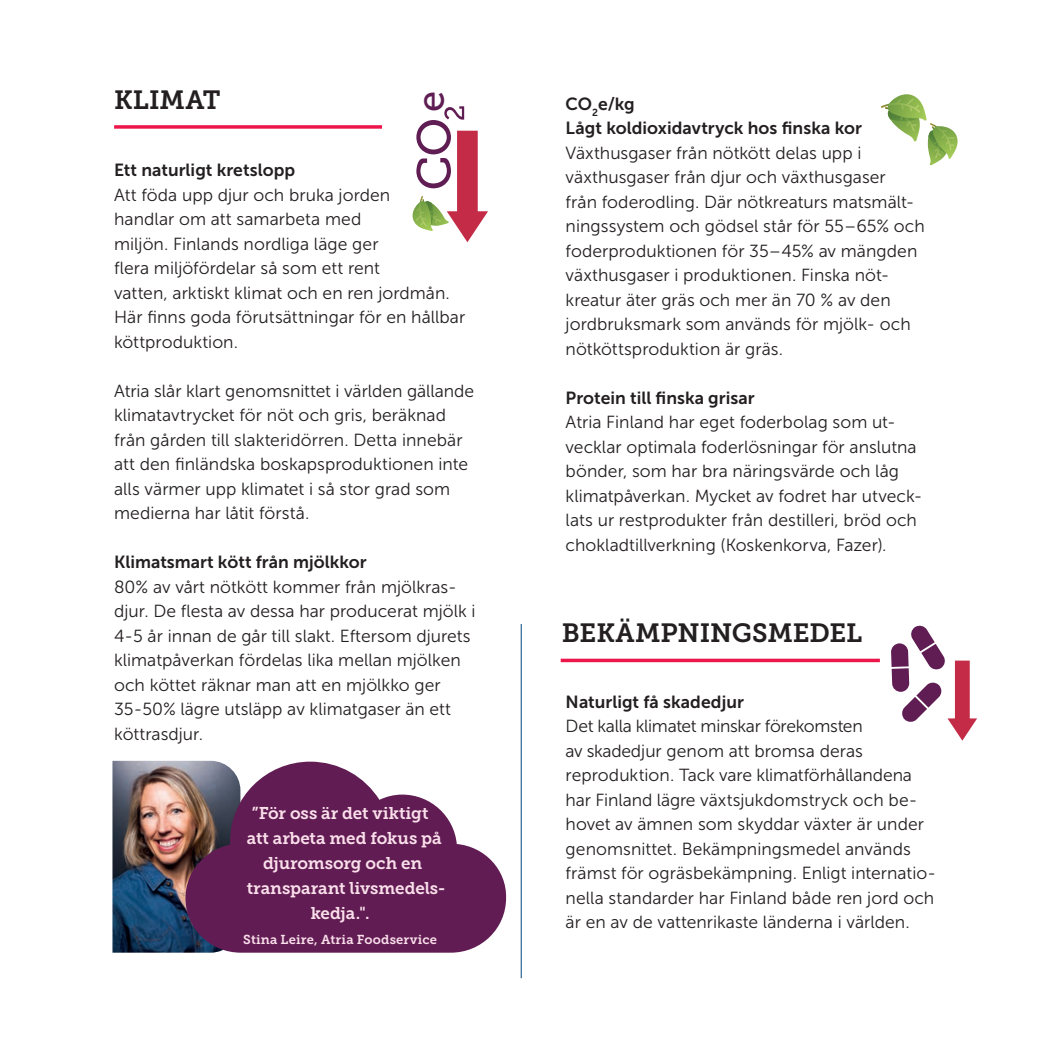
<style>
.page{position:relative;width:1042px;height:1042px;background:#fff}
.page>*{position:absolute;margin:0;border:0;box-sizing:border-box;transform-origin:0 0}
.t1{font:37.98px "Museo Sans 500";color:#5f1e53}
.t2{font:26.25px "Museo Slab 700";letter-spacing:-.005em;color:#231f20}
.t3{font:17.5px/24.5px "Museo Sans 300";color:#231f20}
.t4{font:17.5px/24.5px "Museo Sans 700";color:#231f20}
.t5{font:16.97px "Museo Slab 700";letter-spacing:-.005em;color:#fbdfeb}
.t6{font:12.95px "Museo Slab 700";letter-spacing:.015em;color:#fbdfeb}
</style>
<div class="page">
<hr style="left:521px;top:624px;width:1px;height:354px;background:#00497b">
<svg style="left:114px;top:125px;width:268px;height:4px"></svg>
<hr style="left:561px;top:659px;width:319px;height:3px;background:#ed164b">
<svg style="left:881px;top:94px;width:76px;height:71px"></svg>
<svg style="left:412px;top:106px;width:76px;height:136px"></svg>
<svg style="left:891px;top:625px;width:86px;height:115px"></svg>
<img style="left:112px;top:761px;width:73px;height:191px">
<svg style="left:185px;top:761px;width:322px;height:191px;fill:#611d53"></svg>
<h2 class="t2" style="left:114px;top:85px;width:108px">KLIMAT</h2>
<h1 class="t1" style="left:410px;top:112px;width:23px;rotate:-90deg">e</h1>
<p class="t4" style="left:566px;top:92px;width:298px">CO<sub>2</sub>e/kg<br>Lågt koldioxidavtryck hos finska kor</p>
<p class="t3" style="left:566px;top:141px;width:361px">Växthusgaser från nötkött delas upp i växthusgaser från djur och växthusgaser<br>från foderodling. Där nötkreaturs matsmält&shy;ningssystem och gödsel står för 55–65% och foderproduktionen för 35–45% av mängden växthusgaser i produktionen. Finska nöt&shy;kreatur äter gräs och mer än 70 % av den jordbruksmark som används för mjölk- och nötköttsproduktion är gräs.</p>
<p class="t4" style="left:566px;top:386px;width:190px">Protein till finska grisar</p>
<p class="t3" style="left:566px;top:410px;width:358px">Atria Finland har eget foderbolag som ut&shy;vecklar optimala foderlösningar för anslutna bönder, som har bra näringsvärde och låg klimatpåverkan. Mycket av fodret har utveck&shy;lats ur restprodukter från destilleri, bröd och chokladtillverkning (Koskenkorva, Fazer).</p>
<p class="t4" style="left:114px;top:158px;width:183px">Ett naturligt kretslopp</p>
<p class="t3" style="left:114px;top:182px;width:353px">Att föda upp djur och bruka jorden<br>handlar om att samarbeta med<br>miljön. Finlands nordliga läge ger<br>flera miljöfördelar så som ett rent<br>vatten, arktiskt klimat och en ren jordmån.<br>Här finns goda förutsättningar för en hållbar köttproduktion.</p>
<p class="t3" style="left:114px;top:378px;width:362px">Atria slår klart genomsnittet i världen gällande klimatavtrycket för nöt och gris, beräknad från gården till slakteridörren. Detta innebär att den finländska boskapsproduktionen inte alls värmer upp klimatet i så stor grad som medierna har låtit förstå.</p>
<p class="t4" style="left:114px;top:550px;width:254px">Klimatsmart kött från mjölkkor</p>
<p class="t3" style="left:114px;top:574px;width:363px">80% av vårt nötkött kommer från mjölkras&shy;djur. De flesta av dessa har producerat mjölk i 4-5 år innan de går till slakt. Eftersom djurets klimatpåverkan fördelas lika mellan mjölken och köttet räknar man att en mjölkko ger 35-50% lägre utsläpp av klimatgaser än ett köttrasdjur.</p>
<h2 class="t2" style="left:562px;top:618px;width:302px">BEKÄMPNINGSMEDEL</h2>
<p class="t4" style="left:566px;top:689px;width:180px">Naturligt få skadedjur</p>
<p class="t3" style="left:566px;top:714px;width:372px">Det kalla klimatet minskar förekomsten<br>av skadedjur genom att bromsa deras reproduktion. Tack vare klimatförhållandena har Finland lägre växtsjukdomstryck och be&shy;hovet av ämnen som skyddar växter är under genomsnittet. Bekämpningsmedel används främst för ogräsbekämpning. Enligt internatio&shy;nella standarder har Finland både ren jord och är en av de vattenrikaste länderna i världen.</p>
<p class="t5" style="left:252px;top:803px;width:178px">”För oss är det viktigt</p>
<p class="t5" style="left:247px;top:828px;width:196px">att arbeta med fokus på</p>
<p class="t5" style="left:263px;top:853px;width:161px">djuromsorg och en</p>
<p class="t5" style="left:247px;top:878px;width:200px">transparant livsmedels-</p>
<p class="t5" style="left:311px;top:903px;width:60px">kedja.".</p>
<p class="t6" style="left:243px;top:932px;width:195px">Stina Leire, Atria Foodservice</p>
</div>
